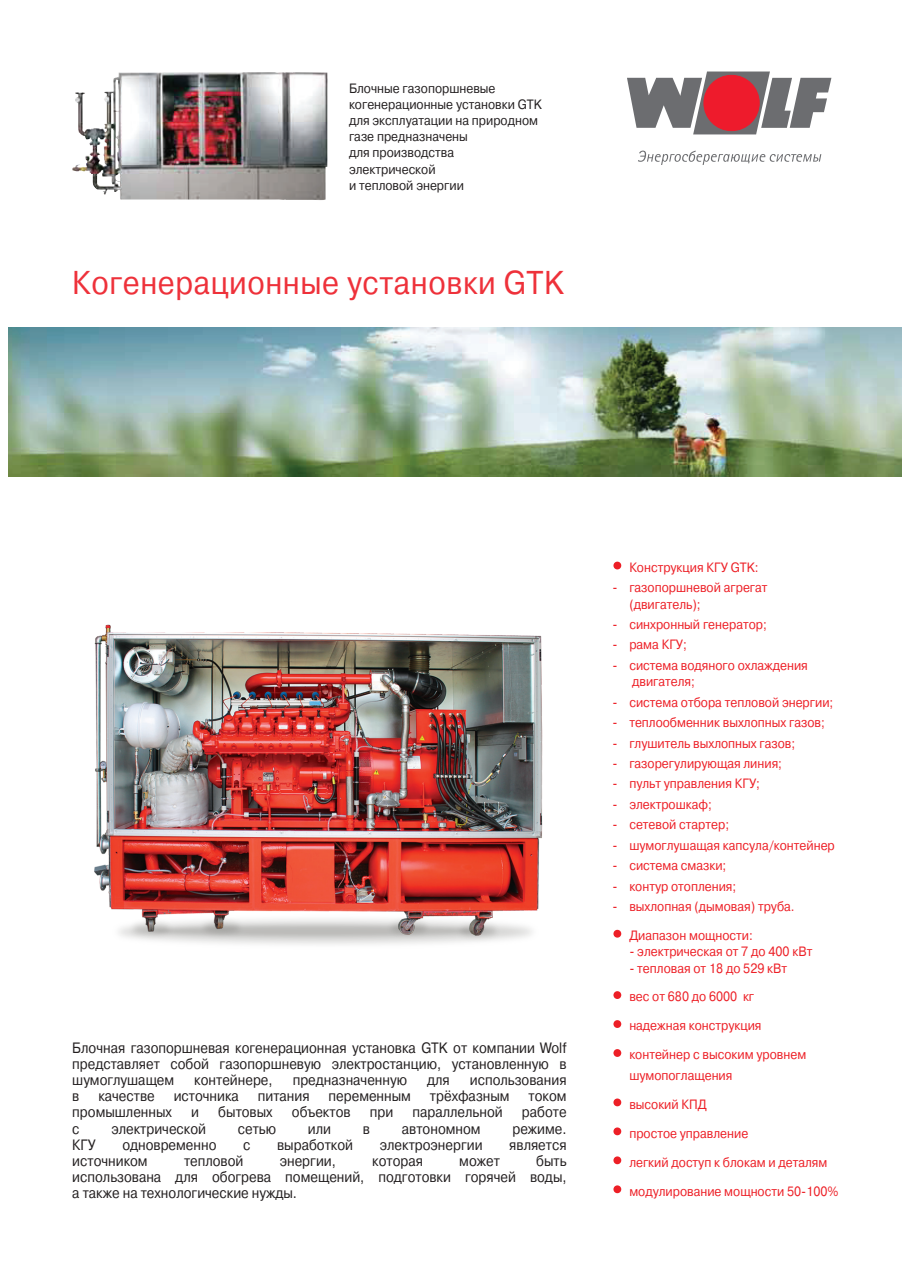
<style>
.page{position:relative;width:910px;height:1280px;background:#fff}
.page>*{position:absolute;margin:0;border:0;box-sizing:border-box;transform-origin:0 0}
.t1{font:33px "Pragmatica C";letter-spacing:.02em;color:#ee313a;scale:.9 1}
.t2{font:15px/16.2px "Pragmatica C";color:#231f20;text-align:justify;scale:.89 1}
.t3{font:13.5px/29px "Pragmatica C";color:#ed1f26;scale:.9 1}
.t4{font:13.5px/16.2px "Pragmatica C";color:#231f20;scale:.9 1}
</style>
<div class="page">
<svg style="left:613px;top:562px;width:8px;height:7px"></svg>
<svg style="left:613px;top:930px;width:8px;height:8px"></svg>
<svg style="left:613px;top:991px;width:8px;height:8px"></svg>
<svg style="left:613px;top:1020px;width:8px;height:8px"></svg>
<svg style="left:613px;top:1049px;width:8px;height:8px"></svg>
<svg style="left:613px;top:1098px;width:8px;height:8px"></svg>
<svg style="left:613px;top:1127px;width:8px;height:8px"></svg>
<svg style="left:613px;top:1156px;width:8px;height:8px"></svg>
<svg style="left:613px;top:1185px;width:8px;height:8px"></svg>
<img style="left:72px;top:72px;width:197px;height:122px">
<img style="left:9px;top:327px;width:893px;height:149px">
<svg style="left:627px;top:72px;width:204px;height:62px"></svg>
<div style="left:704px;top:75px;width:55px;height:56px;background:#ee1b2c;border-radius:50%"></div>
<svg style="left:638px;top:151px;width:183px;height:14px"></svg>
<img style="left:94px;top:624px;width:449px;height:321px">
<p class="t4" style="left:349px;top:80px;width:216px">Блочные газопоршневые когенерационные установки GTK для эксплуатации на природном газе предназначены<br>для производства электрической<br>и тепловой энергии</p>
<h1 class="t1" style="left:72px;top:264px;width:548px">Когенерационные установки GTK</h1>
<p class="t2" style="left:72px;top:1039px;width:557px">Блочная газопоршневая когенерационная установка GTK от компании Wolf представляет собой газопоршневую электростанцию, установленную в шумоглушащем</p>
<p class="t2" style="left:194px;top:1072px;width:90px">контейнере,</p>
<p class="t2" style="left:293px;top:1072px;width:130px">предназначенную</p>
<p class="t2" style="left:427px;top:1072px;width:27px">для</p>
<p class="t2" style="left:470px;top:1072px;width:110px">использования</p>
<p class="t2" style="left:72px;top:1088px;width:10px">в</p>
<p class="t2" style="left:98px;top:1088px;width:65px">качестве</p>
<p class="t2" style="left:174px;top:1088px;width:75px">источника</p>
<p class="t2" style="left:258px;top:1088px;width:60px">питания</p>
<p class="t2" style="left:329px;top:1088px;width:94px">переменным</p>
<p class="t2" style="left:430px;top:1088px;width:91px">трёхфазным</p>
<p class="t2" style="left:529px;top:1088px;width:44px">током</p>
<p class="t2" style="left:72px;top:1104px;width:114px">промышленных</p>
<p class="t2" style="left:191px;top:1104px;width:10px">и</p>
<p class="t2" style="left:218px;top:1104px;width:63px">бытовых</p>
<p class="t2" style="left:292px;top:1104px;width:67px">объектов</p>
<p class="t2" style="left:370px;top:1104px;width:28px">при</p>
<p class="t2" style="left:412px;top:1104px;width:103px">параллельной</p>
<p class="t2" style="left:522px;top:1104px;width:52px">работе</p>
<p class="t2" style="left:72px;top:1120px;width:10px">с</p>
<p class="t2" style="left:111px;top:1120px;width:108px">электрической</p>
<p class="t2" style="left:238px;top:1120px;width:44px">сетью</p>
<p class="t2" style="left:308px;top:1120px;width:28px">или</p>
<p class="t2" style="left:363px;top:1120px;width:10px">в</p>
<p class="t2" style="left:402px;top:1120px;width:90px">автономном</p>
<p class="t2" style="left:512px;top:1120px;width:62px">режиме.</p>
<p class="t2" style="left:72px;top:1136px;width:28px">КГУ</p>
<p class="t2" style="left:122px;top:1136px;width:107px">одновременно</p>
<p class="t2" style="left:243px;top:1136px;width:10px">с</p>
<p class="t2" style="left:277px;top:1136px;width:87px">выработкой</p>
<p class="t2" style="left:380px;top:1136px;width:117px">электроэнергии</p>
<p class="t2" style="left:509px;top:1136px;width:66px">является</p>
<p class="t2" style="left:72px;top:1153px;width:86px">источником</p>
<p class="t2" style="left:184px;top:1153px;width:68px">тепловой</p>
<p class="t2" style="left:280px;top:1153px;width:65px">энергии,</p>
<p class="t2" style="left:372px;top:1153px;width:59px">которая</p>
<p class="t2" style="left:459px;top:1153px;width:47px">может</p>
<p class="t2" style="left:72px;top:1153px;width:557px;text-indent:464px">быть использована для обогрева помещений, подготовки горячей воды, а также на технологические нужды.</p>
<p class="t3" style="left:629px;top:553px;width:145px">Конструкция КГУ GTK:</p>
<p class="t3" style="left:629px;top:580px;width:155px;line-height:16.2px;text-indent:-17px">- газопоршневой агрегат (двигатель);</p>
<p class="t3" style="left:612px;top:610px;width:173px">- синхронный генератор;</p>
<p class="t3" style="left:612px;top:630px;width:84px">- рама КГУ;</p>
<p class="t3" style="left:632px;top:657px;width:197px;line-height:16.2px;text-indent:-20px">- система водяного охлаждения двигателя;</p>
<p class="t3" style="left:612px;top:687px;width:247px">- система отбора тепловой энергии;</p>
<p class="t3" style="left:612px;top:708px;width:238px">- теплообменник выхлопных газов;</p>
<p class="t3" style="left:612px;top:728px;width:205px">- глушитель выхлопных газов;</p>
<p class="t3" style="left:612px;top:749px;width:190px">- газорегулирующая линия;</p>
<p class="t3" style="left:612px;top:769px;width:166px">- пульт управления КГУ;</p>
<p class="t3" style="left:612px;top:790px;width:112px">- электрошкаф;</p>
<p class="t3" style="left:612px;top:810px;width:131px">- сетевой стартер;</p>
<p class="t3" style="left:612px;top:831px;width:249px">- шумоглушащая капсула/контейнер</p>
<p class="t3" style="left:612px;top:851px;width:128px">- система смазки;</p>
<p class="t3" style="left:612px;top:872px;width:139px">- контур отопления;</p>
<p class="t3" style="left:629px;top:892px;width:185px;text-indent:-17px">- выхлопная (дымовая) труба.<br>Диапазон мощности:</p>
<p class="t3" style="left:629px;top:937px;width:205px">- электрическая от 7 до 400 кВт</p>
<p class="t3" style="left:629px;top:953px;width:198px">- тепловая от 18 до 529 кВт вес от 680 до 6000 кг надежная конструкция контейнер с высоким уровнем</p>
<p class="t3" style="left:629px;top:1061px;width:234px">шумопоглащения<br>высокий КПД<br>простое управление<br>легкий доступ к блокам и деталям модулирование мощности 50-100%</p>
</div>
